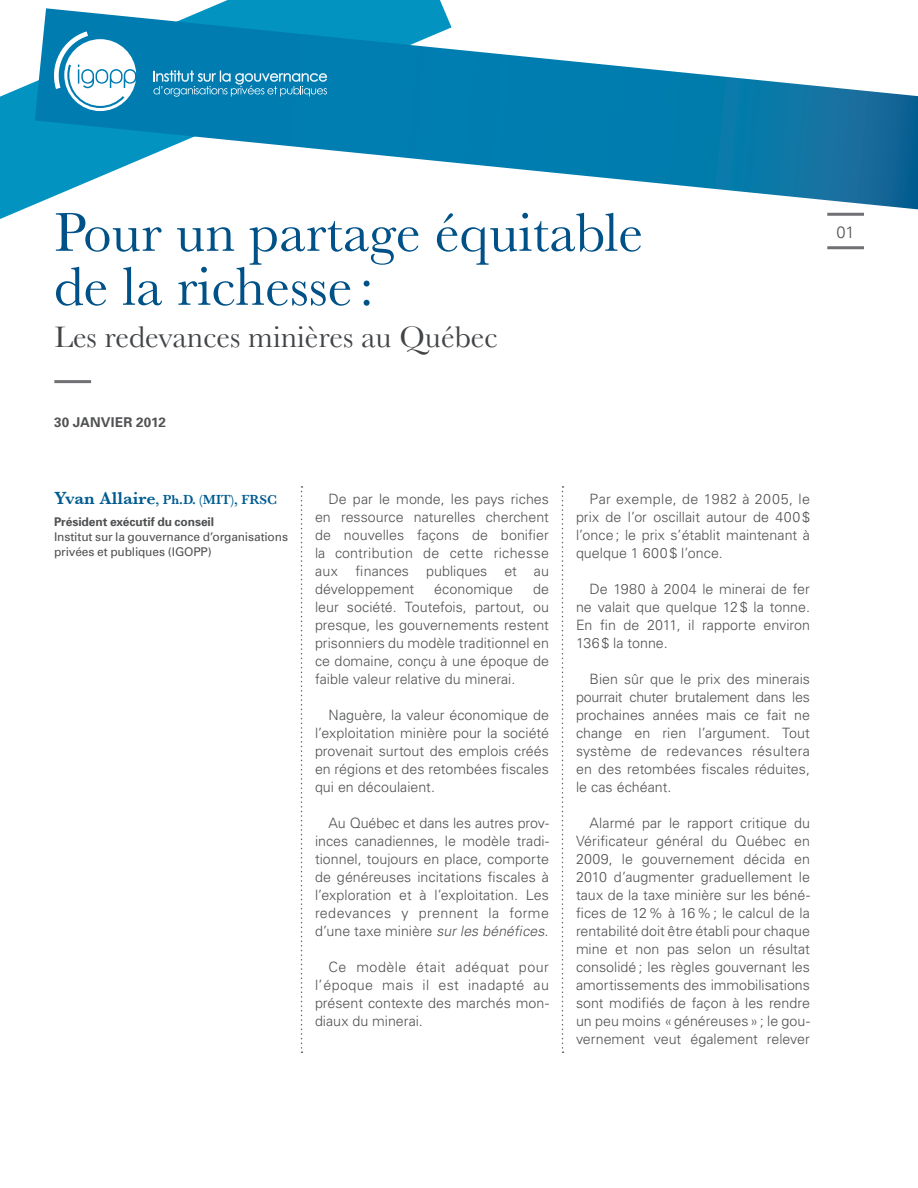
<style>
.page{position:relative;width:918px;height:1188px;background:#fff}
.page>*{position:absolute;margin:0;border:0;box-sizing:border-box;transform-origin:0 0}
.t1{font:56.55px/54px "Baskerville";color:#005187}
.t2{font:30.9px "Baskerville";color:#424548}
.TEXTE_régulier___IND{font:300 16.5px "Univers";color:#505153}
.TEXTE_régulier___IND-2{font:300 14.25px/18px "Univers";color:#505153;text-align:justify}
.SOUS-TITRE_dans_le_t{font:600 13.5px "Baskerville";color:#005c91}
.TEXTE_régulier___IND-3{font:700 13.5px "Univers";letter-spacing:.01em;color:#505153}
.Note_suite_à_l_artic{font:12px/15px "Univers";letter-spacing:-.015em;color:#505153}
.s1{font-size:18px}
.s2{font-weight:700}
.s3{font-style:italic}
</style>
<div class="page">
<svg style="left:301px;top:486px;width:2px;height:567px"></svg>
<svg style="left:562px;top:486px;width:1px;height:567px"></svg>
<hr style="left:827px;top:213px;width:37px;height:3px;background:#717074">
<hr style="left:827px;top:246px;width:37px;height:3px;background:#717074">
<svg style="left:0;top:0;width:444px;height:219px"></svg>
<svg style="left:35px;top:8px;width:883px;height:201px"></svg>
<svg style="left:49px;top:31px;width:87px;height:80px"></svg>
<svg style="left:153px;top:70px;width:174px;height:27px;background:#3597c1"></svg>
<hr style="left:54px;top:380px;width:37px;height:3px;background:#717074">
<p class="t1" style="left:54px;top:205px;width:591px">Pour un partage équitable de la richesse :</p>
<p class="t2" style="left:54px;top:319px;width:445px">Les redevances minières au Québec</p>
<p class="TEXTE_régulier___IND-3" style="left:54px;top:414px;width:113px">30 JANVIER 2012</p>
<p class="SOUS-TITRE_dans_le_t" style="left:54px;top:492px;width:225px"><span class="s1">Yvan Allaire</span>, Ph.D. (MIT), FRSC</p>
<p class="Note_suite_à_l_artic" style="left:54px;top:514px;width:236px"><span class="s2">Président exécutif du conseil<br></span>Institut sur la gouvernance d’organisations privées et publiques (IGOPP)</p>
<p class="TEXTE_régulier___IND-2" style="left:315px;top:490px;width:236px;text-indent:14px">De par le monde, les pays riches en ressource naturelles cherchent de nouvelles façons de bonifier la contribution de cette richesse aux finances publiques et au développement</p>
<p class="TEXTE_régulier___IND-2" style="left:315px;top:580px;width:236px;text-indent:218px">de leur société. Toutefois, partout, ou presque, les gouvernements restent prisonniers du modèle traditionnel en ce domaine, conçu à une époque de faible valeur relative du minerai.</p>
<p class="TEXTE_régulier___IND-2" style="left:315px;top:706px;width:235px;text-indent:14px">Naguère, la valeur économique de l’exploitation minière pour la société provenait surtout des emplois créés en régions et des retombées fiscales qui en découlaient.</p>
<p class="TEXTE_régulier___IND-2" style="left:315px;top:814px;width:236px;text-indent:14px">Au Québec et dans les autres prov&shy;inces canadiennes, le modèle tradi&shy;tionnel, toujours en place, comporte de généreuses incitations fiscales à l’exploration et à l’exploitation. Les redevances y prennent la forme d’une taxe minière <span class="s3">sur les bénéfices</span>.</p>
<p class="TEXTE_régulier___IND-2" style="left:315px;top:958px;width:236px;text-indent:14px">Ce modèle était adéquat pour l’époque mais il est inadapté au présent contexte des marchés mon&shy;diaux du minerai.</p>
<p class="TEXTE_régulier___IND-2" style="left:434px;top:580px;width:80px">économique</p>
<p class="TEXTE_régulier___IND-2" style="left:576px;top:490px;width:235px;text-indent:14px">Par exemple, de 1982 à 2005, le prix de l’or oscillait autour de 400$ l’once; le prix s’établit maintenant à quelque 1 600$ l’once.</p>
<p class="TEXTE_régulier___IND-2" style="left:576px;top:580px;width:236px;text-indent:14px">De 1980 à 2004 le minerai de fer ne valait que quelque 12$ la tonne.<br>En fin de 2011, il rapporte environ 136$ la tonne.</p>
<p class="TEXTE_régulier___IND-2" style="left:576px;top:670px;width:236px;text-indent:14px">Bien sûr que le prix des minerais pourrait chuter brutalement dans les prochaines années mais ce fait ne change en rien l’argument. Tout système de redevances résultera en des retombées fiscales réduites, le cas échéant.</p>
<p class="TEXTE_régulier___IND-2" style="left:576px;top:814px;width:236px;text-indent:14px">Alarmé par le rapport critique du Vérificateur général du Québec en 2009, le gouvernement décida en 2010 d’augmenter graduellement le taux de la taxe minière sur les béné&shy;fices de 12% à 16%; le calcul de la rentabilité doit être établi pour chaque mine et non pas selon un résultat consolidé; les règles gouvernant les amortissements des immobilisations sont modifiés de façon à les rendre un peu moins «généreuses»; le gou&shy;vernement veut également relever</p>
<p class="TEXTE_régulier___IND" style="left:837px;top:222px;width:20px">01</p>
</div>
